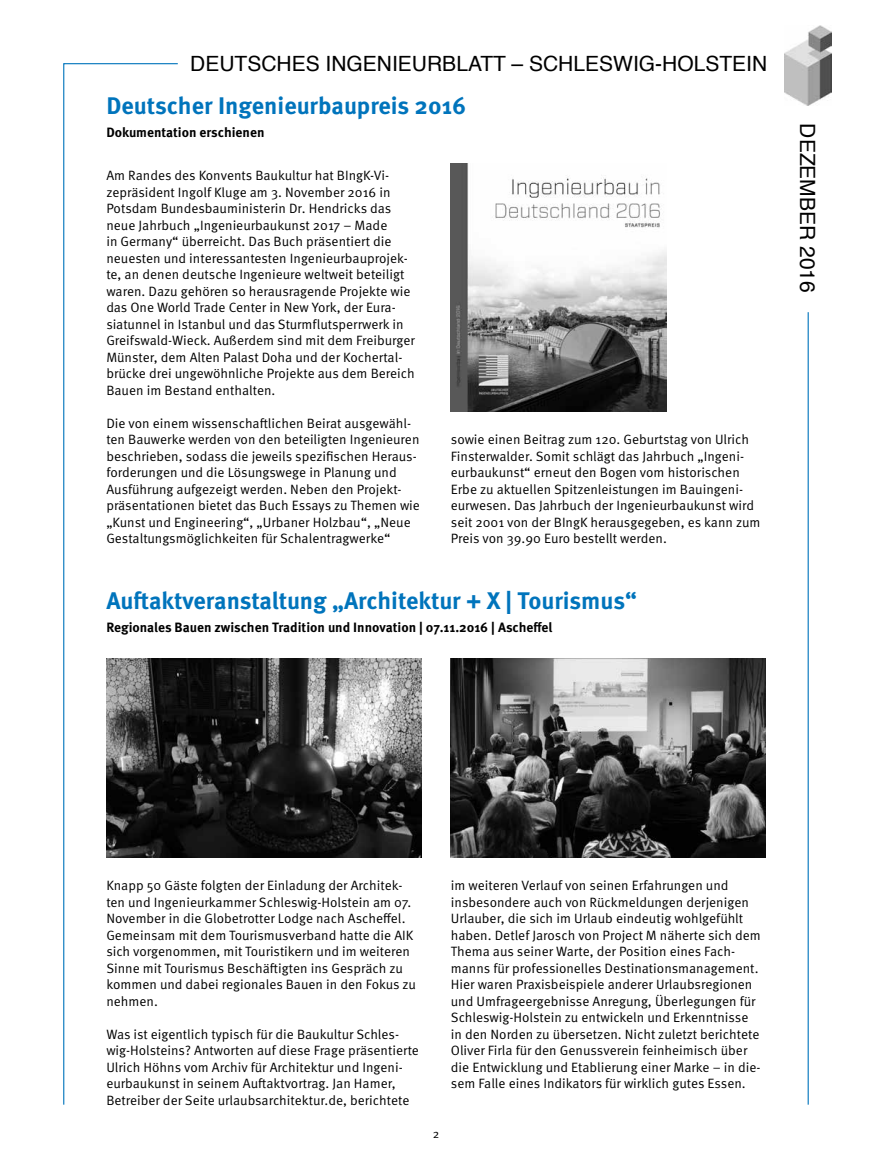
<style>
.page{position:relative;width:872px;height:1170px;background:#fff}
.page>*{position:absolute;margin:0;border:0;box-sizing:border-box;transform-origin:0 0}
.t1{font:700 24px "Meta OT";color:#0074bc}
.t2{font:21px "Helvetica";color:#000}
.t3{font:13.5px/16.5px "Meta OT Norm";color:#000}
.t4{font:700 13.5px "Meta OT";color:#000}
.t5{font:12px "Meta OT Norm";color:#000}
</style>
<div class="page">
<img style="left:784px;top:26px;width:47px;height:79px">
<hr style="left:807px;top:312px;width:1px;height:792px;background:#0074bc">
<svg style="left:63px;top:63px;width:116px;height:1042px"></svg>
<img style="left:451px;top:163px;width:216px;height:248px">
<img style="left:450px;top:659px;width:315px;height:198px">
<img style="left:106px;top:659px;width:315px;height:198px">
<h2 class="t2" style="left:190px;top:47px;width:578px">DEUTSCHES INGENIEURBLATT – SCHLESWIG-HOLSTEIN</h2>
<h1 class="t1" style="left:106px;top:90px;width:361px">Deutscher Ingenieurbaupreis 2016</h1>
<p class="t4" style="left:106px;top:123px;width:160px">Dokumentation erschienen</p>
<p class="t3" style="left:106px;top:167px;width:310px">Am Randes des Konvents Baukultur hat BIngK-Vi&shy;zepräsident Ingolf Kluge am 3. November 2016 in Potsdam Bundesbauministerin Dr. Hendricks das neue Jahrbuch „Ingenieurbaukunst 2017 – Made<br>in Germany“ überreicht. Das Buch präsentiert die neuesten und interessantesten Ingenieurbauprojek&shy;te, an denen deutsche Ingenieure weltweit beteiligt waren. Dazu gehören so herausragende Projekte wie das One World Trade Center in New York, der Eura&shy;siatunnel in Istanbul und das Sturmflutsperrwerk in Greifswald-Wieck. Außerdem sind mit dem Freiburger Münster, dem Alten Palast Doha und der Kochertal&shy;brücke drei ungewöhnliche Projekte aus dem Bereich Bauen im Bestand enthalten.</p>
<p class="t3" style="left:106px;top:415px;width:315px">Die von einem wissenschaftlichen Beirat ausgewähl&shy;ten Bauwerke werden von den beteiligten Ingenieuren beschrieben, sodass die jeweils spezifischen Heraus&shy;forderungen und die Lösungswege in Planung und Ausführung aufgezeigt werden. Neben den Projekt&shy;präsentationen bietet das Buch Essays zu Themen wie „Kunst und Engineering“, „Urbaner Holzbau“, „Neue Gestaltungsmöglichkeiten für Schalentragwerke“</p>
<p class="t3" style="left:451px;top:431px;width:311px">sowie einen Beitrag zum 120. Geburtstag von Ulrich Finsterwalder. Somit schlägt das Jahrbuch „Ingeni&shy;eurbaukunst“ erneut den Bogen vom historischen Erbe zu aktuellen Spitzenleistungen im Bauingeni&shy;eurwesen. Das Jahrbuch der Ingenieurbaukunst wird seit 2001 von der BIngK herausgegeben, es kann zum Preis von 39.90 Euro bestellt werden.</p>
<h1 class="t1" style="left:106px;top:585px;width:532px">Auftaktveranstaltung „Architektur + X | Tourismus“</h1>
<p class="t4" style="left:106px;top:618px;width:447px">Regionales Bauen zwischen Tradition und Innovation | 07.11.2016 | Ascheffel</p>
<h2 class="t2" style="left:824px;top:123px;width:171px;rotate:90deg">DEZEMBER 2016</h2>
<p class="t3" style="left:106px;top:877px;width:311px">Knapp 50 Gäste folgten der Einladung der Architek&shy;ten und Ingenieurkammer Schleswig-Holstein am 07.<br>November in die Globetrotter Lodge nach Ascheffel.<br>Gemeinsam mit dem Tourismusverband hatte die AIK sich vorgenommen, mit Touristikern und im weiteren Sinne mit Tourismus Beschäftigten ins Gespräch zu kommen und dabei regionales Bauen in den Fokus zu nehmen.</p>
<p class="t3" style="left:106px;top:1025px;width:314px">Was ist eigentlich typisch für die Baukultur Schles&shy;wig-Holsteins? Antworten auf diese Frage präsentierte Ulrich Höhns vom Archiv für Architektur und Ingeni&shy;eurbaukunst in seinem Auftaktvortrag. Jan Hamer, Betreiber der Seite urlaubsarchitektur.de, berichtete</p>
<p class="t3" style="left:451px;top:877px;width:311px">im weiteren Verlauf von seinen Erfahrungen und insbesondere auch von Rückmeldungen derjenigen Urlauber, die sich im Urlaub eindeutig wohlgefühlt haben. Detlef Jarosch von Project M näherte sich dem Thema aus seiner Warte, der Position eines Fach&shy;manns für professionelles Destinationsmanagement.<br>Hier waren Praxisbeispiele anderer Urlaubsregionen und Umfrageergebnisse Anregung, Überlegungen für Schleswig-Holstein zu entwickeln und Erkenntnisse in den Norden zu übersetzen. Nicht zuletzt berichtete Oliver Firla für den Genussverein feinheimisch über die Entwicklung und Etablierung einer Marke – in die&shy;sem Falle eines Indikators für wirklich gutes Essen.</p>
<p class="t5" style="left:433px;top:1126px;width:8px">2</p>
</div>
